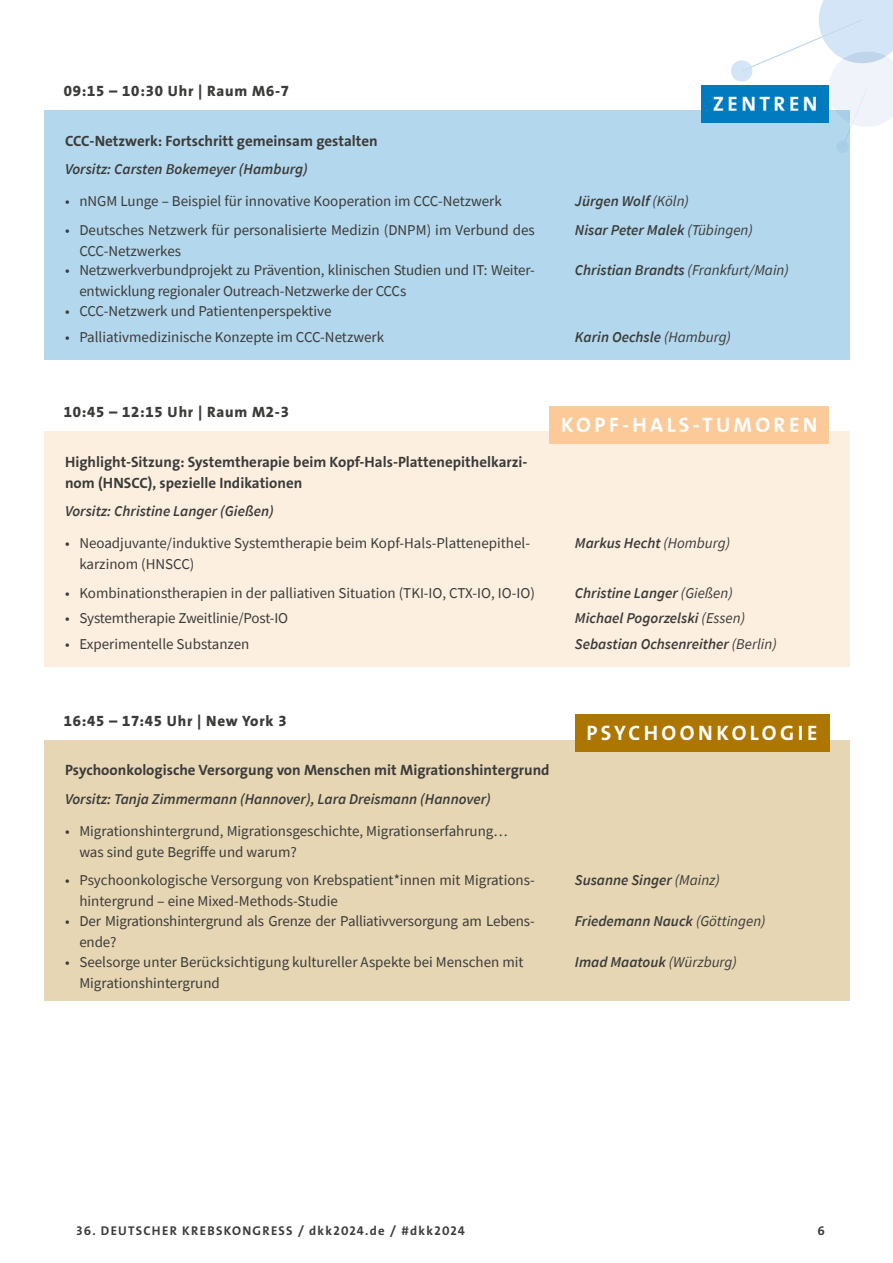
<style>
.page{position:relative;width:893px;height:1263px;background:#fff}
.page>*{position:absolute;margin:0;border:0;box-sizing:border-box;transform-origin:0 0}
.t1{font:21px "The Sans LP7 Bld";letter-spacing:.165em;color:#fff}
.t2{font:15px/21px "Source Sans Pro";color:#3b3b3a}
.t3{font:italic 600 15px "Source Sans Pro";color:#3b3b3a}
.t4{font:15px/21px "The Sans LP7 Bld";color:#3b3b3a}
.t5{font:15px "The Sans LP8 Ex Bld";letter-spacing:.05em;color:#3b3b3a}
.t6{font:12.75px "The Sans LP7 Bld";letter-spacing:.1em;color:#3b3b3a}
.s1{font-weight:400}
</style>
<div class="page">
<svg style="left:731px;top:0;width:162px;height:154px"></svg>
<div style="left:701px;top:85px;width:128px;height:37px;background:#007bc0"></div>
<div style="left:44px;top:111px;width:805px;height:249px;background:#b3d7ec"></div>
<div style="left:549px;top:406px;width:280px;height:37px;background:#fbca98"></div>
<div style="left:44px;top:432px;width:805px;height:235px;background:#fdefe0"></div>
<div style="left:575px;top:714px;width:254px;height:37px;background:#ac7600"></div>
<div style="left:44px;top:740px;width:805px;height:260px;background:#e6d6b3"></div>
<p class="t5" style="left:64px;top:81px;width:227px">09:15 – 10:30 Uhr | Raum M6-7</p>
<h1 class="t1" style="left:713px;top:90px;width:106px">ZENTREN</h1>
<p class="t4" style="left:65px;top:131px;width:314px">CCC-Netzwerk: Fortschritt gemeinsam gestalten</p>
<p class="t3" style="left:65px;top:159px;width:244px">Vorsitz: Carsten Bokemeyer (Hamburg)</p>
<p class="t2" style="left:65px;top:191px;width:438px">• nNGM Lunge – Beispiel für innovative Kooperation im CCC-Netzwerk</p>
<p class="t3" style="left:575px;top:191px;width:116px">Jürgen Wolf <span class="s1">(Köln)</span></p>
<p class="t2" style="left:79px;top:219px;width:457px;text-indent:-14px">• Deutsches Netzwerk für personalisierte Medizin (DNPM) im Verbund des<br>CCC-Netzwerkes</p>
<p class="t3" style="left:575px;top:220px;width:179px">Nisar Peter Malek <span class="s1">(Tübingen)</span></p>
<p class="t2" style="left:79px;top:260px;width:457px;text-indent:-14px">• Netzwerkverbundprojekt zu Prävention, klinischen Studien und IT: Weiter&shy;entwicklung regionaler Outreach-Netzwerke der CCCs</p>
<p class="t3" style="left:575px;top:261px;width:215px">Christian Brandts <span class="s1">(Frankfurt/Main)</span></p>
<p class="t2" style="left:65px;top:301px;width:268px">• CCC-Netzwerk und Patientenperspektive</p>
<p class="t2" style="left:65px;top:326px;width:321px">• Palliativmedizinische Konzepte im CCC-Netzwerk</p>
<p class="t3" style="left:575px;top:327px;width:158px">Karin Oechsle <span class="s1">(Hamburg)</span></p>
<p class="t5" style="left:64px;top:402px;width:227px">10:45 – 12:15 Uhr | Raum M2-3</p>
<h1 class="t1" style="left:561px;top:411px;width:258px">KOPF-HALS-TUMOREN</h1>
<p class="t4" style="left:65px;top:452px;width:464px">Highlight-Sitzung: Systemtherapie beim Kopf-Hals-Plattenepithelkarzi&shy;nom (HNSCC), spezielle Indikationen</p>
<p class="t3" style="left:65px;top:501px;width:210px">Vorsitz: Christine Langer (Gießen)</p>
<p class="t2" style="left:79px;top:533px;width:452px;text-indent:-14px">• Neoadjuvante/induktive Systemtherapie beim Kopf-Hals-Plattenepithel&shy;karzinom (HNSCC)</p>
<p class="t3" style="left:575px;top:534px;width:157px">Markus Hecht <span class="s1">(Homburg)</span></p>
<p class="t2" style="left:65px;top:582px;width:471px">• Kombinationstherapien in der palliativen Situation (TKI-IO, CTX-IO, IO-IO)</p>
<p class="t3" style="left:575px;top:583px;width:159px">Christine Langer <span class="s1">(Gießen)</span></p>
<p class="t2" style="left:65px;top:608px;width:225px">• Systemtherapie Zweitlinie/Post-IO</p>
<p class="t3" style="left:575px;top:608px;width:172px">Michael Pogorzelski <span class="s1">(Essen)</span></p>
<p class="t2" style="left:65px;top:633px;width:186px">• Experimentelle Substanzen</p>
<p class="t3" style="left:575px;top:634px;width:203px">Sebastian Ochsenreither <span class="s1">(Berlin)</span></p>
<p class="t5" style="left:64px;top:711px;width:224px">16:45 – 17:45 Uhr | New York 3</p>
<h1 class="t1" style="left:586px;top:719px;width:233px">PSYCHOONKOLOGIE</h1>
<p class="t4" style="left:65px;top:760px;width:486px">Psychoonkologische Versorgung von Menschen mit Migrationshintergrund</p>
<p class="t3" style="left:65px;top:789px;width:427px">Vorsitz: Tanja Zimmermann (Hannover), Lara Dreismann (Hannover)</p>
<p class="t2" style="left:79px;top:820px;width:430px;text-indent:-14px">• Migrationshintergrund, Migrationsgeschichte, Migrationserfahrung… was sind gute Begriffe und warum?</p>
<p class="t2" style="left:79px;top:869px;width:457px;text-indent:-14px">• Psychoonkologische Versorgung von Krebspatient*innen mit Migrations&shy;hintergrund ‒ eine Mixed-Methods-Studie</p>
<p class="t3" style="left:575px;top:870px;width:146px">Susanne Singer <span class="s1">(Mainz)</span></p>
<p class="t2" style="left:79px;top:910px;width:457px;text-indent:-14px">• Der Migrationshintergrund als Grenze der Palliativversorgung am Lebens&shy;ende?</p>
<p class="t3" style="left:575px;top:911px;width:192px">Friedemann Nauck <span class="s1">(Göttingen)</span></p>
<p class="t2" style="left:79px;top:951px;width:446px;text-indent:-14px">• Seelsorge unter Berücksichtigung kultureller Aspekte bei Menschen mit<br>Migrationshintergrund</p>
<p class="t3" style="left:575px;top:952px;width:164px">Imad Maatouk <span class="s1">(Würzburg)</span></p>
<p class="t6" style="left:77px;top:1223px;width:390px">36. DEUTSCHER KREBSKONGRESS / dkk2024.de / #dkk2024</p>
<p class="t6" style="left:818px;top:1223px;width:9px">6</p>
</div>
